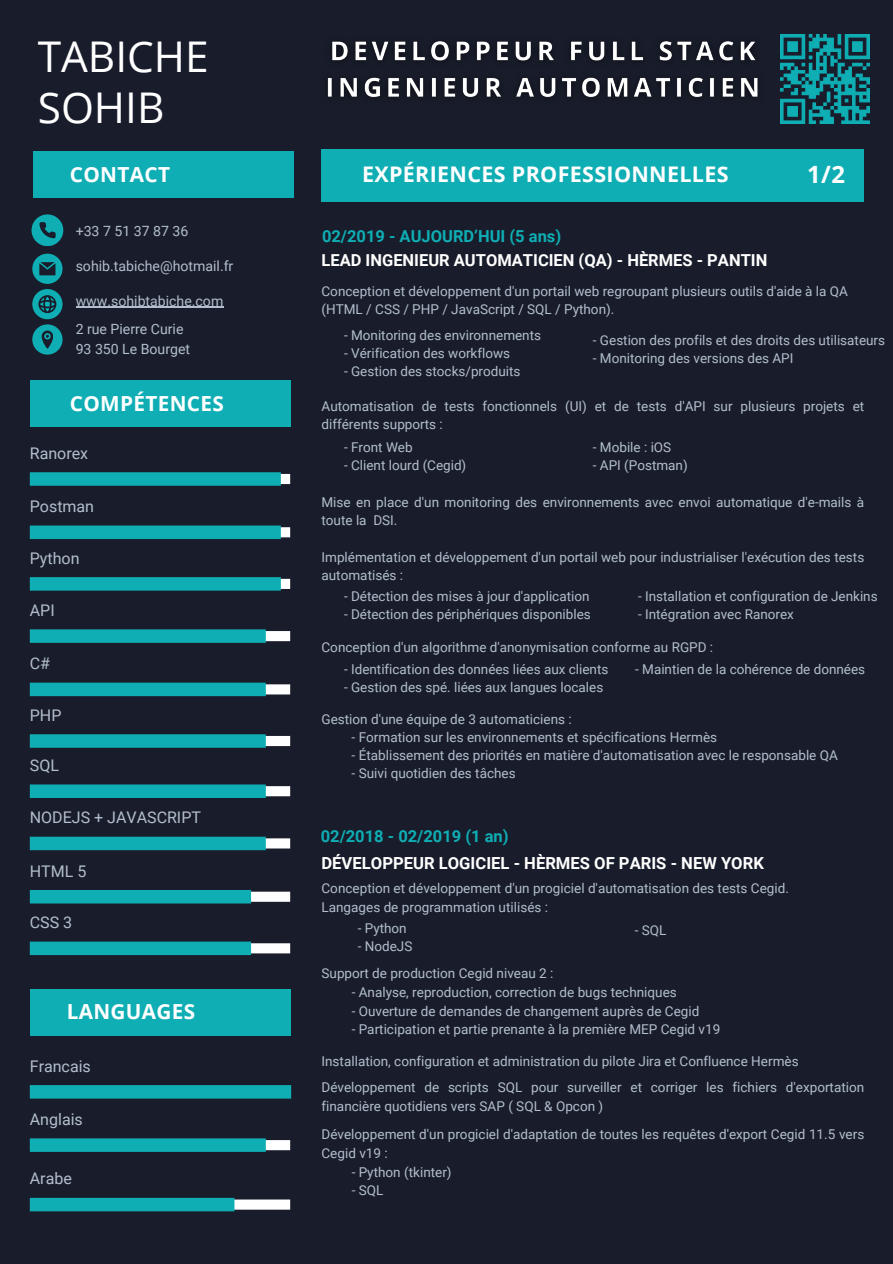
<style>
.page{position:relative;width:893px;height:1264px;background:#fff}
.page>*{position:absolute;margin:0;border:0;box-sizing:border-box;transform-origin:0 0}
.t1{font:42.3px/50.7px "Open Sans";color:#fff}
.t2{font:700 23.85px "Open Sans";color:#fff}
.t3{font:700 21.45px "Open Sans";letter-spacing:.015em;color:#fff}
.t4{font:700 20.7px "Open Sans";letter-spacing:.015em;color:#fff}
.t5{font:700 16.65px "Roboto";color:#fff}
.t6{font:700 16.5px "Roboto";color:#0eaeb4}
.t7{font:700 16.5px "Roboto";color:#fff}
.t8{font:16.05px "Roboto";color:#b2becd}
.t9{font:14.1px "Roboto";color:#b2becd}
.t10{font:13.5px/18px "Roboto";color:#b2becd}
</style>
<div class="page">
<div style="left:0;top:0;width:892px;height:1263px;background:#191d2b"></div>
<img style="left:780px;top:34px;width:89px;height:89px">
<div style="left:321px;top:149px;width:543px;height:52px;background:#0eaeb4"></div>
<div style="left:32px;top:289px;width:31px;height:30px;background:#0eaeb4;border-radius:50%"></div>
<div style="left:32px;top:324px;width:31px;height:30px;background:#0eaeb4;border-radius:50%"></div>
<svg style="left:32px;top:254px;width:30px;height:30px"></svg>
<svg style="left:38px;top:295px;width:18px;height:18px"></svg>
<svg style="left:42px;top:330px;width:11px;height:18px"></svg>
<div style="left:120px;top:474px;width:170px;height:10px;background:#fff"></div>
<div style="left:120px;top:527px;width:170px;height:10px;background:#fff"></div>
<div style="left:120px;top:579px;width:170px;height:10px;background:#fff"></div>
<div style="left:30px;top:472px;width:251px;height:14px;background:#0eaeb4"></div>
<div style="left:30px;top:525px;width:251px;height:14px;background:#0eaeb4"></div>
<div style="left:30px;top:577px;width:251px;height:13px;background:#0eaeb4"></div>
<div style="left:120px;top:1140px;width:170px;height:10px;background:#fff"></div>
<div style="left:120px;top:1199px;width:170px;height:10px;background:#fff"></div>
<div style="left:30px;top:1085px;width:261px;height:13px;background:#0eaeb4"></div>
<div style="left:30px;top:1138px;width:236px;height:13px;background:#0eaeb4"></div>
<div style="left:30px;top:1197px;width:204px;height:14px;background:#0eaeb4"></div>
<div style="left:33px;top:151px;width:260px;height:47px;background:#0eaeb4"></div>
<div style="left:30px;top:380px;width:260px;height:47px;background:#0eaeb4"></div>
<div style="left:120px;top:631px;width:170px;height:10px;background:#fff"></div>
<div style="left:120px;top:684px;width:170px;height:10px;background:#fff"></div>
<div style="left:120px;top:736px;width:170px;height:10px;background:#fff"></div>
<div style="left:30px;top:629px;width:236px;height:14px;background:#0eaeb4"></div>
<div style="left:30px;top:682px;width:236px;height:14px;background:#0eaeb4"></div>
<div style="left:30px;top:734px;width:236px;height:13px;background:#0eaeb4"></div>
<div style="left:30px;top:988px;width:260px;height:47px;background:#0eaeb4"></div>
<div style="left:120px;top:786px;width:170px;height:10px;background:#fff"></div>
<div style="left:30px;top:784px;width:236px;height:14px;background:#0eaeb4"></div>
<div style="left:120px;top:838px;width:170px;height:10px;background:#fff"></div>
<div style="left:120px;top:891px;width:170px;height:10px;background:#fff"></div>
<div style="left:120px;top:943px;width:170px;height:10px;background:#fff"></div>
<div style="left:30px;top:836px;width:236px;height:14px;background:#0eaeb4"></div>
<div style="left:30px;top:890px;width:221px;height:13px;background:#0eaeb4"></div>
<div style="left:30px;top:941px;width:221px;height:14px;background:#0eaeb4"></div>
<svg style="left:32px;top:214px;width:31px;height:32px"></svg>
<hr style="left:76px;top:307px;width:147px;height:1px;background:#b2becd">
<img style="left:327px;top:41px;width:431px;height:56px">
<p class="t1" style="left:38px;top:31px;width:172px">TABICHE<br>SOHIB</p>
<h3 class="t4" style="left:70px;top:159px;width:102px">CONTACT</h3>
<p class="t3" style="left:362px;top:159px;width:368px">EXPÉRIENCES PROFESSIONNELLES</p>
<h3 class="t9" style="left:76px;top:223px;width:114px">+33 7 51 37 87 36</h3>
<p class="t6" style="left:322px;top:227px;width:241px">02/2019 - AUJOURD’HUI (5 ans)</p>
<p class="t2" style="left:807px;top:158px;width:39px">1/2</p>
<h5 class="t9" style="left:76px;top:258px;width:159px">sohib.tabiche@hotmail.fr</h5>
<h5 class="t9" style="left:76px;top:292px;width:149px">www.sohibtabiche.com</h5>
<h5 class="t9" style="left:76px;top:321px;width:109px">2 rue Pierre Curie</h5>
<h5 class="t9" style="left:76px;top:340px;width:116px">93 350 Le Bourget</h5>
<p class="t4" style="left:70px;top:389px;width:155px">COMPÉTENCES</p>
<p class="t8" style="left:30px;top:444px;width:60px">Ranorex</p>
<p class="t8" style="left:30px;top:497px;width:66px">Postman</p>
<h5 class="t8" style="left:30px;top:548px;width:51px">Python</h5>
<p class="t8" style="left:30px;top:601px;width:26px">API</p>
<h2 class="t8" style="left:30px;top:654px;width:22px">C#</h2>
<h3 class="t8" style="left:30px;top:706px;width:33px">PHP</h3>
<h4 class="t8" style="left:30px;top:756px;width:31px">SQL</h4>
<p class="t8" style="left:30px;top:808px;width:173px">NODEJS + JAVASCRIPT</p>
<p class="t8" style="left:30px;top:861px;width:58px">HTML 5</p>
<p class="t8" style="left:30px;top:913px;width:44px">CSS 3</p>
<h6 class="t4" style="left:67px;top:997px;width:130px">LANGUAGES</h6>
<p class="t8" style="left:30px;top:1056px;width:63px">Francais</p>
<h5 class="t8" style="left:30px;top:1109px;width:54px">Anglais</h5>
<h5 class="t8" style="left:30px;top:1169px;width:44px">Arabe</h5>
<p class="t7" style="left:321px;top:251px;width:447px">LEAD INGENIEUR AUTOMATICIEN (QA) - HÈRMES - PANTIN</p>
<h3 class="t10" style="left:321px;top:282px;width:528px">Conception et développement d'un portail web regroupant plusieurs outils d'aide à la QA</h3>
<p class="t10" style="left:321px;top:300px;width:294px">(HTML / CSS / PHP / JavaScript / SQL / Python).</p>
<p class="t10" style="left:344px;top:326px;width:198px">- Monitoring des environnements</p>
<p class="t10" style="left:344px;top:344px;width:168px">- Vérification des workflows</p>
<p class="t10" style="left:344px;top:362px;width:178px">- Gestion des stocks/produits</p>
<p class="t10" style="left:593px;top:331px;width:294px">- Gestion des profils et des droits des utilisateurs</p>
<p class="t10" style="left:593px;top:349px;width:202px">- Monitoring des versions des API</p>
<p class="t10" style="left:321px;top:397px;width:544px">Automatisation de tests fonctionnels (UI) et de tests d'API sur plusieurs projets et différents supports :</p>
<p class="t10" style="left:344px;top:438px;width:70px">- Front Web</p>
<p class="t10" style="left:344px;top:456px;width:124px">- Client lourd (Cegid)</p>
<p class="t10" style="left:593px;top:438px;width:80px">- Mobile : iOS</p>
<p class="t10" style="left:593px;top:456px;width:96px">- API (Postman)</p>
<p class="t10" style="left:321px;top:494px;width:544px">Mise en place d'un monitoring des environnements avec envoi automatique d'e-mails à toute la DSI.</p>
<p class="t10" style="left:321px;top:548px;width:544px">Implémentation et développement d'un portail web pour industrialiser l'exécution des tests automatisés :</p>
<p class="t10" style="left:344px;top:587px;width:247px">- Détection des mises à jour d'application</p>
<p class="t10" style="left:344px;top:605px;width:248px">- Détection des périphériques disponibles</p>
<h6 class="t10" style="left:638px;top:587px;width:241px">- Installation et configuration de Jenkins</h6>
<h4 class="t10" style="left:638px;top:605px;width:157px">- Intégration avec Ranorex</h4>
<p class="t10" style="left:321px;top:638px;width:393px">Conception d'un algorithme d'anonymisation conforme au RGPD :</p>
<p class="t10" style="left:344px;top:660px;width:266px">- Identification des données liées aux clients</p>
<p class="t10" style="left:344px;top:678px;width:261px">- Gestion des spé. liées aux langues locales</p>
<p class="t10" style="left:635px;top:660px;width:231px">- Maintien de la cohérence de données</p>
<p class="t10" style="left:321px;top:710px;width:252px">Gestion d'une équipe de 3 automaticiens :</p>
<p class="t10" style="left:351px;top:728px;width:367px">- Formation sur les environnements et spécifications Hermès</p>
<p class="t10" style="left:351px;top:746px;width:487px">- Établissement des priorités en matière d'automatisation avec le responsable QA</p>
<p class="t10" style="left:351px;top:764px;width:165px">- Suivi quotidien des tâches</p>
<p class="t6" style="left:321px;top:826px;width:189px">02/2018 - 02/2019 (1 an)</p>
<p class="t5" style="left:321px;top:854px;width:444px">DÉVELOPPEUR LOGICIEL - HÈRMES OF PARIS - NEW YORK</p>
<p class="t10" style="left:321px;top:879px;width:469px">Conception et développement d'un progiciel d'automatisation des tests Cegid.</p>
<p class="t10" style="left:321px;top:898px;width:228px">Langages de programmation utilisés :</p>
<p class="t10" style="left:358px;top:919px;width:50px">- Python</p>
<p class="t10" style="left:358px;top:937px;width:56px">- NodeJS</p>
<p class="t10" style="left:634px;top:920px;width:33px">- SQL</p>
<p class="t10" style="left:321px;top:964px;width:233px">Support de production Cegid niveau 2 :</p>
<p class="t10" style="left:351px;top:983px;width:326px">- Analyse, reproduction, correction de bugs techniques</p>
<p class="t10" style="left:351px;top:1002px;width:349px">- Ouverture de demandes de changement auprès de Cegid</p>
<p class="t10" style="left:351px;top:1020px;width:370px">- Participation et partie prenante à la première MEP Cegid v19</p>
<p class="t10" style="left:321px;top:1051px;width:478px">Installation, configuration et administration du pilote Jira et Confluence Hermès</p>
<p class="t10" style="left:321px;top:1078px;width:544px;line-height:18.6px">Développement de scripts SQL pour surveiller et corriger les fichiers d'exportation financière quotidiens vers SAP ( SQL &amp; Opcon )</p>
<p class="t10" style="left:321px;top:1125px;width:544px;line-height:18.6px">Développement d'un progiciel d'adaptation de toutes les requêtes d'export Cegid 11.5 vers<br>Cegid v19 :</p>
<p class="t10" style="left:351px;top:1163px;width:101px">- Python (tkinter)</p>
<p class="t10" style="left:351px;top:1181px;width:33px">- SQL</p>
</div>
